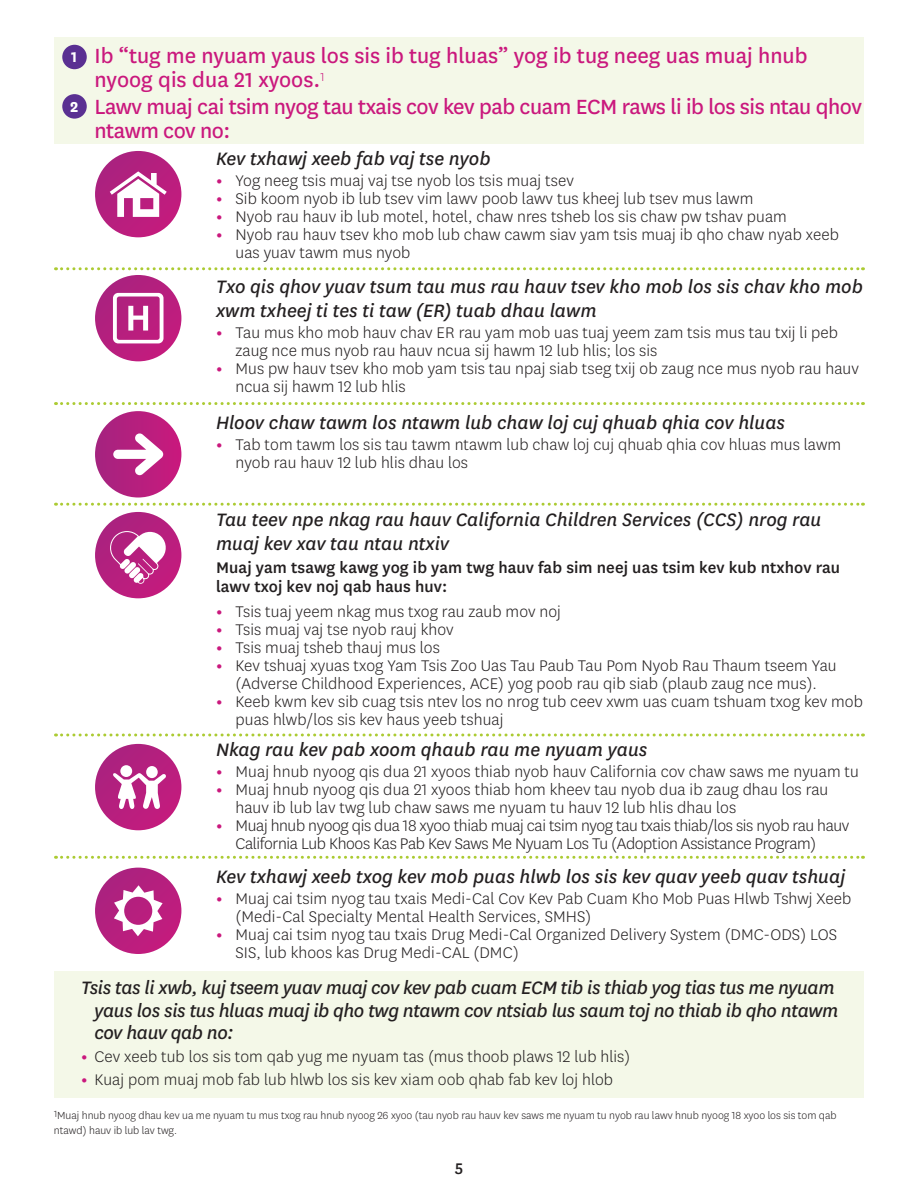
<style>
.page{position:relative;width:918px;height:1188px;background:#fff}
.page>*{position:absolute;margin:0;border:0;box-sizing:border-box;transform-origin:0 0}
.t1{font:24px/24px "Centene Sans";color:#ca187d}
.t2{font:24px/24px "Centene Sans";letter-spacing:-.02em;color:#ca187d}
.t3{font:italic 21px/24px "Centene Sans";color:#231f20}
.t4{font:italic 21px/22.5px "Centene Sans";letter-spacing:-.02em;color:#231f20}
.t5{font:300 18px/18px "Centene Sans";letter-spacing:.005em;color:#231f20}
.t6{font:300 18px/18px "Centene Sans";letter-spacing:-.02em;color:#231f20}
.t7{font:500 18px/19.5px "Centene Sans";letter-spacing:.005em;color:#231f20}
.t8{font:300 12px/15px "Centene Sans";color:#231f20}
.s1{font-weight:700;font-size:16.8px;color:#fff}
.s2{font-weight:700;color:#ca187d}
</style>
<div class="page">
<div style="left:54px;top:972px;width:810px;height:126px;background:#f4f8e8"></div>
<div style="left:54px;top:37px;width:810px;height:107px;background:#f4f8e8"></div>
<svg style="left:95px;top:275px;width:86px;height:86px;background:#b7217f"></svg>
<div style="left:95px;top:512px;width:86px;height:86px;background:linear-gradient(to right,#ae2380,#bf1c7d);border-radius:43px"></div>
<svg style="left:110px;top:531px;width:57px;height:53px"></svg>
<div style="left:95px;top:744px;width:86px;height:86px;background:#b61f7e;border-radius:43px"></div>
<div style="left:146px;top:766px;width:12px;height:12px;background:#fff;border-radius:50%"></div>
<div style="left:120px;top:765px;width:12px;height:12px;background:#fff;border-radius:50%"></div>
<svg style="left:56px;top:267px;width:807px;height:3px"></svg>
<svg style="left:56px;top:402px;width:807px;height:3px"></svg>
<svg style="left:56px;top:503px;width:807px;height:3px"></svg>
<svg style="left:56px;top:734px;width:807px;height:2px"></svg>
<svg style="left:56px;top:856px;width:807px;height:3px"></svg>
<div style="left:62px;top:45px;width:25px;height:24px;background:#5a3092;border-radius:50%"></div>
<div style="left:62px;top:94px;width:25px;height:25px;background:#5a3092;border-radius:50%"></div>
<div style="left:95px;top:151px;width:86px;height:86px;background:#b71f7e;border-radius:43px"></div>
<svg style="left:110px;top:171px;width:57px;height:46px"></svg>
<svg style="left:113px;top:293px;width:51px;height:50px"></svg>
<svg style="left:95px;top:411px;width:86px;height:87px;background:#b72180"></svg>
<svg style="left:113px;top:433px;width:50px;height:42px"></svg>
<svg style="left:113px;top:773px;width:53px;height:36px"></svg>
<div style="left:95px;top:868px;width:86px;height:86px;background:#b71f7e;border-radius:43px"></div>
<svg style="left:114px;top:885px;width:49px;height:51px"></svg>
<p class="t1" style="left:94px;top:43px;width:715px;text-indent:-23px"><span class="s1">1</span> Ib “tug me nyuam yaus los sis ib tug hluas” yog ib tug neeg uas muaj hnub nyoog qis dua 21 xyoos.<sup>1</sup></p>
<p class="t2" style="left:95px;top:93px;width:769px;text-indent:-24px"><span class="s1">2</span> Lawv muaj cai tsim nyog tau txais cov kev pab cuam ECM raws li ib los sis ntau qhov ntawm cov no:</p>
<h4 class="t3" style="left:216px;top:146px;width:276px">Kev txhawj xeeb fab vaj tse nyob</h4>
<p class="t5" style="left:216px;top:171px;width:359px"><span class="s2">•</span> Yog neeg tsis muaj vaj tse nyob los tsis muaj tsev</p>
<p class="t5" style="left:216px;top:189px;width:539px"><span class="s2">•</span> Sib koom nyob ib lub tsev vim lawv poob lawv tus kheej lub tsev mus lawm</p>
<p class="t5" style="left:216px;top:207px;width:572px"><span class="s2">•</span> Nyob rau hauv ib lub motel, hotel, chaw nres tsheb los sis chaw pw tshav puam</p>
<p class="t5" style="left:235px;top:225px;width:605px;text-indent:-19px"><span class="s2">•</span> Nyob rau hauv tsev kho mob lub chaw cawm siav yam tsis muaj ib qho chaw nyab xeeb uas yuav tawm mus nyob</p>
<h4 class="t3" style="left:216px;top:274px;width:648px">Txo qis qhov yuav tsum tau mus rau hauv tsev kho mob los sis chav kho mob xwm txheej ti tes ti taw (ER) tuab dhau lawm</h4>
<p class="t5" style="left:236px;top:323px;width:604px;text-indent:-20px"><span class="s2">•</span> Tau mus kho mob hauv chav ER rau yam mob uas tuaj yeem zam tsis mus tau txij li peb zaug nce mus nyob rau hauv ncua sij hawm 12 lub hlis; los sis</p>
<p class="t5" style="left:236px;top:359px;width:625px;text-indent:-20px"><span class="s2">•</span> Mus pw hauv tsev kho mob yam tsis tau npaj siab tseg txij ob zaug nce mus nyob rau hauv ncua sij hawm 12 lub hlis</p>
<h4 class="t3" style="left:216px;top:410px;width:571px">Hloov chaw tawm los ntawm lub chaw loj cuj qhuab qhia cov hluas</h4>
<p class="t5" style="left:236px;top:435px;width:607px;text-indent:-20px"><span class="s2">•</span> Tab tom tawm los sis tau tawm ntawm lub chaw loj cuj qhuab qhia cov hluas mus lawm nyob rau hauv 12 lub hlis dhau los</p>
<h4 class="t3" style="left:216px;top:507px;width:607px">Tau teev npe nkag rau hauv California Children Services (CCS) nrog rau muaj kev xav tau ntau ntxiv</h4>
<p class="t7" style="left:216px;top:556px;width:626px">Muaj yam tsawg kawg yog ib yam twg hauv fab sim neej uas tsim kev kub ntxhov rau lawv txoj kev noj qab haus huv:</p>
<p class="t5" style="left:216px;top:602px;width:347px"><span class="s2">•</span> Tsis tuaj yeem nkag mus txog rau zaub mov noj</p>
<p class="t5" style="left:216px;top:620px;width:239px"><span class="s2">•</span> Tsis muaj vaj tse nyob rauj khov</p>
<p class="t5" style="left:216px;top:638px;width:225px"><span class="s2">•</span> Tsis muaj tsheb thauj mus los</p>
<p class="t5" style="left:216px;top:656px;width:622px;text-align:center"><span class="s2">•</span> Kev tshuaj xyuas txog Yam Tsis Zoo Uas Tau Paub Tau Pom Nyob Rau Thaum tseem Yau (Adverse Childhood Experiences, ACE) yog poob rau qib siab (plaub zaug nce mus).</p>
<p class="t5" style="left:236px;top:692px;width:629px;text-indent:-20px"><span class="s2">•</span> Keeb kwm kev sib cuag tsis ntev los no nrog tub ceev xwm uas cuam tshuam txog kev mob puas hlwb/los sis kev haus yeeb tshuaj</p>
<h4 class="t3" style="left:216px;top:736px;width:433px">Nkag rau kev pab xoom qhaub rau me nyuam yaus</h4>
<p class="t5" style="left:216px;top:762px;width:644px"><span class="s2">•</span> Muaj hnub nyoog qis dua 21 xyoos thiab nyob hauv California cov chaw saws me nyuam tu</p>
<p class="t5" style="left:236px;top:780px;width:594px;text-indent:-20px"><span class="s2">•</span> Muaj hnub nyoog qis dua 21 xyoos thiab hom kheev tau nyob dua ib zaug dhau los rau hauv ib lub lav twg lub chaw saws me nyuam tu hauv 12 lub hlis dhau los</p>
<p class="t6" style="left:236px;top:816px;width:615px;text-indent:-20px"><span class="s2">•</span> Muaj hnub nyoog qis dua 18 xyoo thiab muaj cai tsim nyog tau txais thiab/los sis nyob rau hauv<br>California Lub Khoos Kas Pab Kev Saws Me Nyuam Los Tu (Adoption Assistance Program)</p>
<h4 class="t3" style="left:216px;top:864px;width:631px">Kev txhawj xeeb txog kev mob puas hlwb los sis kev quav yeeb quav tshuaj</h4>
<p class="t5" style="left:236px;top:889px;width:617px;text-indent:-20px"><span class="s2">•</span> Muaj cai tsim nyog tau txais Medi-Cal Cov Kev Pab Cuam Kho Mob Puas Hlwb Tshwj Xeeb (Medi-Cal Specialty Mental Health Services, SMHS)</p>
<p class="t5" style="left:236px;top:925px;width:603px;text-indent:-20px"><span class="s2">•</span> Muaj cai tsim nyog tau txais Drug Medi-Cal Organized Delivery System (DMC-ODS) LOS<br>SIS, lub khoos kas Drug Medi-CAL (DMC)</p>
<p class="t4" style="left:95px;top:976px;width:745px;text-indent:-14px">Tsis tas li xwb, kuj tseem yuav muaj cov kev pab cuam ECM tib is thiab yog tias tus me nyuam yaus los sis tus hluas muaj ib qho twg ntawm cov ntsiab lus saum toj no thiab ib qho ntawm cov hauv qab no:</p>
<p class="t5" style="left:81px;top:1047px;width:551px"><span class="s2">•</span> Cev xeeb tub los sis tom qab yug me nyuam tas (mus thoob plaws 12 lub hlis)</p>
<p class="t5" style="left:81px;top:1070px;width:534px"><span class="s2">•</span> Kuaj pom muaj mob fab lub hlwb los sis kev xiam oob qhab fab kev loj hlob</p>
<p class="t8" style="left:54px;top:1107px;width:784px"><sup>1</sup>Muaj hnub nyoog dhau kev ua me nyuam tu mus txog rau hnub nyoog 26 xyoo (tau nyob rau hauv kev saws me nyuam tu nyob rau lawv hnub nyoog 18 xyoo los sis tom qab ntawd) hauv ib lub lav twg.</p>
<p class="t7" style="left:455px;top:1157px;width:10px">5</p>
</div>
